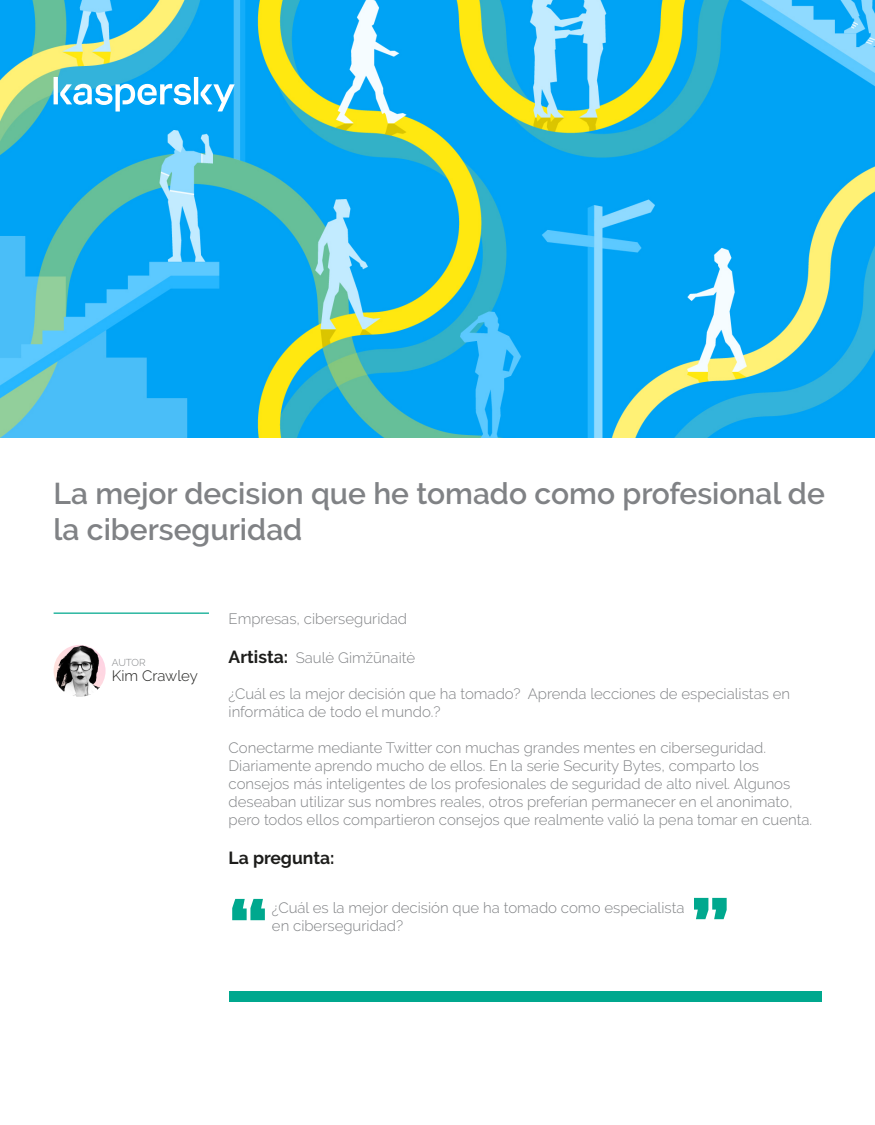
<style>
.page{position:relative;width:875px;height:1125px;background:#fff}
.page>*{position:absolute;margin:0;border:0;box-sizing:border-box;transform-origin:0 0}
.t1{font:900 73.25px "Raleway";color:#00a88e}
.t2{font:600 30px/36px "Raleway";color:#808285}
.t3{font:700 17.5px "Raleway";color:#1d1d1b}
.t4{font:300 15px/18px "Raleway";color:#808285}
.t5{font:300 15px "Raleway";color:#1d1d1b}
.t6{font:300 10px "Raleway";letter-spacing:-.015em;color:#808285}
.s1{font-weight:700;font-size:17.5px;color:#1d1d1b}
</style>
<div class="page">
<img style="left:0;top:0;width:875px;height:438px">
<svg style="left:54px;top:77px;width:181px;height:35px"></svg>
<img style="left:54px;top:645px;width:52px;height:52px;border-radius:26px">
<hr style="left:54px;top:613px;width:155px;height:1px;background:#00a88e">
<div style="left:229px;top:992px;width:592px;height:10px;background:#00a88e"></div>
<h2 class="t2" style="left:54px;top:476px;width:773px">La mejor decision que he tomado como profesional de la ciberseguridad</h2>
<p class="t6" style="left:112px;top:656px;width:35px">AUTOR</p>
<p class="t5" style="left:112px;top:667px;width:88px">Kim Crawley</p>
<p class="t4" style="left:229px;top:610px;width:180px">Empresas, ciberseguridad</p>
<p class="t4" style="left:229px;top:649px;width:188px"><span class="s1">Artista:</span> Saulė Gimžūnaitė</p>
<p class="t4" style="left:229px;top:685px;width:563px">¿Cuál es la mejor decisión que ha tomado? Aprenda lecciones de especialistas en informática de todo el mundo.?</p>
<p class="t4" style="left:229px;top:739px;width:585px">Conectarme mediante Twitter con muchas grandes mentes en ciberseguridad.<br>Diariamente aprendo mucho de ellos. En la serie Security Bytes, comparto los consejos más inteligentes de los profesionales de seguridad de alto nivel. Algunos deseaban utilizar sus nombres reales, otros preferían permanecer en el anonimato, pero todos ellos compartieron consejos que realmente valió la pena tomar en cuenta.</p>
<p class="t3" style="left:229px;top:848px;width:107px">La pregunta:</p>
<p class="t4" style="left:272px;top:899px;width:414px">¿Cuál es la mejor decisión que ha tomado como especialista en ciberseguridad?</p>
<h1 class="t1" style="left:229px;top:884px;width:41px">“</h1>
<h1 class="t1" style="left:691px;top:884px;width:40px">”</h1>
</div>
